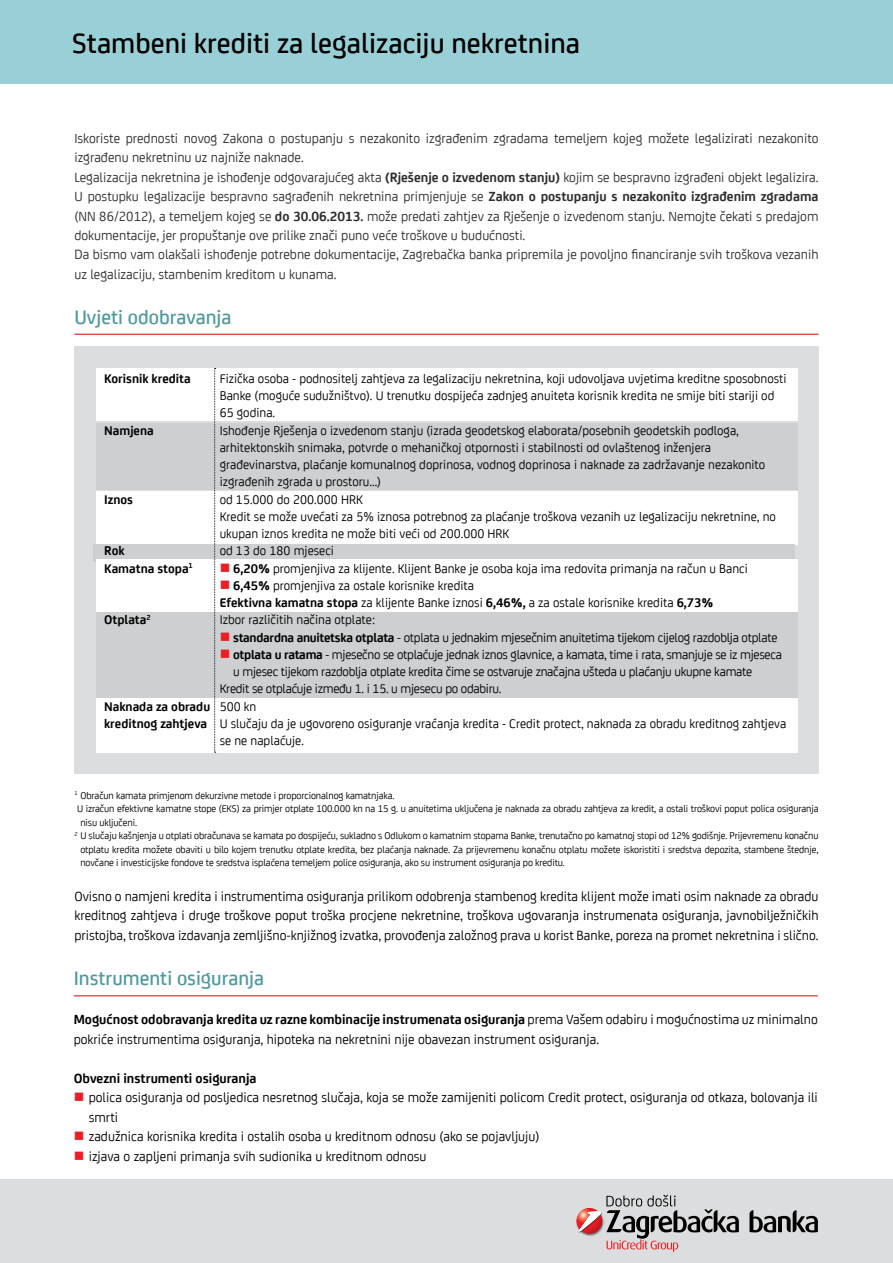
<style>
.page{position:relative;width:893px;height:1263px;background:#fff}
.page>*{position:absolute;margin:0;border:0;box-sizing:border-box;transform-origin:0 0}
.t1{font:500 30px "Uni Credit";color:#000}
.t2{font:500 21px "Uni Credit";color:#4e9a9e}
.t3{font:14.25px/19.5px "Uni Credit";color:#000}
.t4{font:14.25px/19.5px "Uni Credit";color:#2d2d2d}
.t5{font:700 14.25px "Uni Credit";color:#000}
.t6{font:13.5px/17.2px "Uni Credit";color:#000}
.t7{font:13.5px "Uni Credit";letter-spacing:-.02em;color:#000}
.t8{font:700 13.5px "Uni Credit";color:#000}
.t9{font:10.5px "Uni Credit";letter-spacing:-.01em;color:#000}
.s1{font-weight:700}
.s2{color:#ed1d24}
.s3{font-weight:400}
</style>
<div class="page">
<div style="left:74px;top:347px;width:745px;height:427px;background:#dcddde"></div>
<div style="left:0;top:1179px;width:893px;height:84px;background:#dcddde"></div>
<hr style="left:74px;top:334px;width:745px;height:1px;background:#ed1d24">
<div style="left:96px;top:697px;width:701px;height:55px;background:#fff"></div>
<div style="left:96px;top:368px;width:701px;height:53px;background:#fff"></div>
<div style="left:96px;top:423px;width:701px;height:67px;background:#cdcfd0"></div>
<div style="left:96px;top:491px;width:701px;height:53px;background:#fff"></div>
<div style="left:93px;top:544px;width:701px;height:17px;background:#cdcfd0"></div>
<div style="left:96px;top:559px;width:701px;height:53px;background:#fff"></div>
<div style="left:96px;top:612px;width:701px;height:85px;background:#cdcfd0"></div>
<svg style="left:214px;top:368px;width:2px;height:385px"></svg>
<div style="left:0;top:0;width:893px;height:84px;background:#99d0d7"></div>
<img style="left:576px;top:1213px;width:3px;height:17px">
<svg style="left:577px;top:1208px;width:25px;height:25px"></svg>
<svg style="left:749px;top:1210px;width:69px;height:22px"></svg>
<svg style="left:579px;top:1194px;width:160px;height:58px"></svg>
<hr style="left:74px;top:995px;width:744px;height:1px;background:#ed1d24">
<h1 class="t1" style="left:72px;top:21px;width:509px">Stambeni krediti za legalizaciju nekretnina</h1>
<p class="t4" style="left:74px;top:127px;width:746px">Iskoriste prednosti novog Zakona o postupanju s nezakonito izgrađenim zgradama temeljem kojeg možete legalizirati nezakonito izgrađenu nekretninu uz najniže naknade.<br>Legalizacija nekretnina je ishođenje odgovarajućeg akta <span class="s1">(Rješenje o izvedenom stanju)</span> kojim se bespravno izgrađeni objekt legalizira.<br>U postupku legalizacije bespravno sagrađenih nekretnina primjenjuje se <span class="s1">Zakon o postupanju s nezakonito izgrađenim zgradama </span>(NN 86/2012), a temeljem kojeg se <span class="s1">do 30.06.2013.</span> može predati zahtjev za Rješenje o izvedenom stanju. Nemojte čekati s predajom dokumentacije, jer propuštanje ove prilike znači puno veće troškove u budućnosti.<br>Da bismo vam olakšali ishođenje potrebne dokumentacije, Zagrebačka banka pripremila je povoljno financiranje svih troškova vezanih uz legalizaciju, stambenim kreditom u kunama.</p>
<h2 class="t2" style="left:74px;top:301px;width:159px">Uvjeti odobravanja</h2>
<p class="t8" style="left:104px;top:368px;width:88px">Korisnik kredita</p>
<p class="t6" style="left:220px;top:369px;width:568px">Fizička osoba - podnositelj zahtjeva za legalizaciju nekretnina, koji udovoljava uvjetima kreditne sposobnosti<br>Banke (moguće sudužništvo). U trenutku dospijeća zadnjeg anuiteta korisnik kredita ne smije biti stariji od<br>65 godina.</p>
<p class="t8" style="left:104px;top:420px;width:51px">Namjena</p>
<p class="t6" style="left:220px;top:421px;width:547px">Ishođenje Rješenja o izvedenom stanju (izrada geodetskog elaborata/posebnih geodetskih podloga, arhitektonskih snimaka, potvrde o mehaničkoj otpornosti i stabilnosti od ovlaštenog inženjera građevinarstva, plaćanje komunalnog doprinosa, vodnog doprinosa i naknade za zadržavanje nezakonito izgrađenih zgrada u prostoru...)</p>
<p class="t8" style="left:104px;top:489px;width:30px">Iznos</p>
<p class="t6" style="left:220px;top:490px;width:558px">od 15.000 do 200.000 HRK<br>Kredit se može uvećati za 5% iznosa potrebnog za plaćanje troškova vezanih uz legalizaciju nekretnine, no ukupan iznos kredita ne može biti veći od 200.000 HRK</p>
<p class="t8" style="left:104px;top:541px;width:22px">Rok</p>
<p class="t6" style="left:220px;top:541px;width:116px">od 13 do 180 mjeseci</p>
<p class="t8" style="left:104px;top:558px;width:90px">Kamatna stopa<sup>1</sup></p>
<p class="t6" style="left:220px;top:559px;width:530px"><span class="s2">■</span> <span class="s1">6,20%</span> promjenjiva za klijente. Klijent Banke je osoba koja ima redovita primanja na račun u Banci</p>
<p class="t6" style="left:220px;top:576px;width:495px"><span class="s2">■</span> <span class="s1">6,45%</span> promjenjiva za ostale korisnike kredita<br><span class="s1">Efektivna kamatna stopa</span> za klijente Banke iznosi <span class="s1">6,46%,</span> a za ostale korisnike kredita <span class="s1">6,73%</span></p>
<p class="t8" style="left:104px;top:610px;width:48px">Otplata<sup>2</sup></p>
<p class="t6" style="left:220px;top:610px;width:157px">Izbor različitih načina otplate:</p>
<p class="t7" style="left:220px;top:627px;width:559px"><span class="s2">■</span> <span class="s1">standardna anuitetska otplata</span> - otplata u jednakim mjesečnim anuitetima tijekom cijelog razdoblja otplate</p>
<p class="t7" style="left:220px;top:645px;width:564px"><span class="s2">■</span> <span class="s1">otplata u ratama</span> - mjesečno se otplaćuje jednak iznos glavnice, a kamata, time i rata, smanjuje se iz mjeseca</p>
<p class="t7" style="left:233px;top:662px;width:521px">u mjesec tijekom razdoblja otplate kredita čime se ostvaruje značajna ušteda u plaćanju ukupne kamate</p>
<p class="t7" style="left:220px;top:679px;width:283px">Kredit se otplaćuje između 1. i 15. u mjesecu po odabiru.</p>
<p class="t8" style="left:104px;top:696px;width:154px">Naknada za obradu <span class="s3">500 kn</span></p>
<p class="t6" style="left:104px;top:714px;width:684px"><span class="s1">kreditnog zahtjeva</span> U slučaju da je ugovoreno osiguranje vraćanja kredita - Credit protect, naknada za obradu kreditnog zahtjeva</p>
<p class="t6" style="left:220px;top:731px;width:86px">se ne naplaćuje.</p>
<p class="t9" style="left:74px;top:788px;width:322px"><sup>1</sup> Obračun kamata primjenom dekurzivne metode i proporcionalnog kamatnjaka.</p>
<p class="t9" style="left:77px;top:801px;width:743px">U izračun efektivne kamatne stope (EKS) za primjer otplate 100.000 kn na 15 g. u anuitetima uključena je naknada za obradu zahtjeva za kredit, a ostali troškovi poput polica osiguranja</p>
<p class="t9" style="left:80px;top:815px;width:58px">nisu uključeni.</p>
<p class="t9" style="left:74px;top:828px;width:746px"><sup>2</sup> U slučaju kašnjenja u otplati obračunava se kamata po dospijeću, sukladno s Odlukom o kamatnim stopama Banke, trenutačno po kamatnoj stopi od 12% godišnje. Prijevremenu konačnu</p>
<p class="t9" style="left:80px;top:842px;width:740px">otplatu kredita možete obaviti u bilo kojem trenutku otplate kredita, bez plaćanja naknade. Za prijevremenu konačnu otplatu možete iskoristiti i sredstva depozita, stambene štednje,</p>
<p class="t9" style="left:80px;top:855px;width:486px">novčane i investicijske fondove te sredstva isplaćena temeljem police osiguranja, ako su instrument osiguranja po kreditu.</p>
<p class="t3" style="left:74px;top:885px;width:746px;text-align:justify">Ovisno o namjeni kredita i instrumentima osiguranja prilikom odobrenja stambenog kredita klijent može imati osim naknade za obradu kreditnog zahtjeva i druge troškove poput troška procjene nekretnine, troškova ugovaranja instrumenata osiguranja, javnobilježničkih pristojba, troškova izdavanja zemljišno-knjižnog izvatka, provođenja založnog prava u korist Banke, poreza na promet nekretnina i slično.</p>
<h2 class="t2" style="left:74px;top:963px;width:192px">Instrumenti osiguranja</h2>
<p class="t3" style="left:74px;top:1009px;width:746px"><span class="s1">Mogućnost odobravanja kredita uz razne kombinacije instrumenata osiguranja</span> prema Vašem odabiru i mogućnostima uz minimalno pokriće instrumentima osiguranja, hipoteka na nekretnini nije obavezan instrument osiguranja.</p>
<p class="t5" style="left:74px;top:1067px;width:184px">Obvezni instrumenti osiguranja</p>
<p class="t3" style="left:89px;top:1087px;width:731px;text-indent:-15px"><span class="s2">■</span> polica osiguranja od posljedica nesretnog slučaja, koja se može zamijeniti policom Credit protect, osiguranja od otkaza, bolovanja ili smrti</p>
<p class="t3" style="left:74px;top:1126px;width:467px"><span class="s2">■</span> zadužnica korisnika kredita i ostalih osoba u kreditnom odnosu (ako se pojavljuju)</p>
<p class="t3" style="left:74px;top:1145px;width:354px"><span class="s2">■</span> izjava o zapljeni primanja svih sudionika u kreditnom odnosu</p>
</div>
